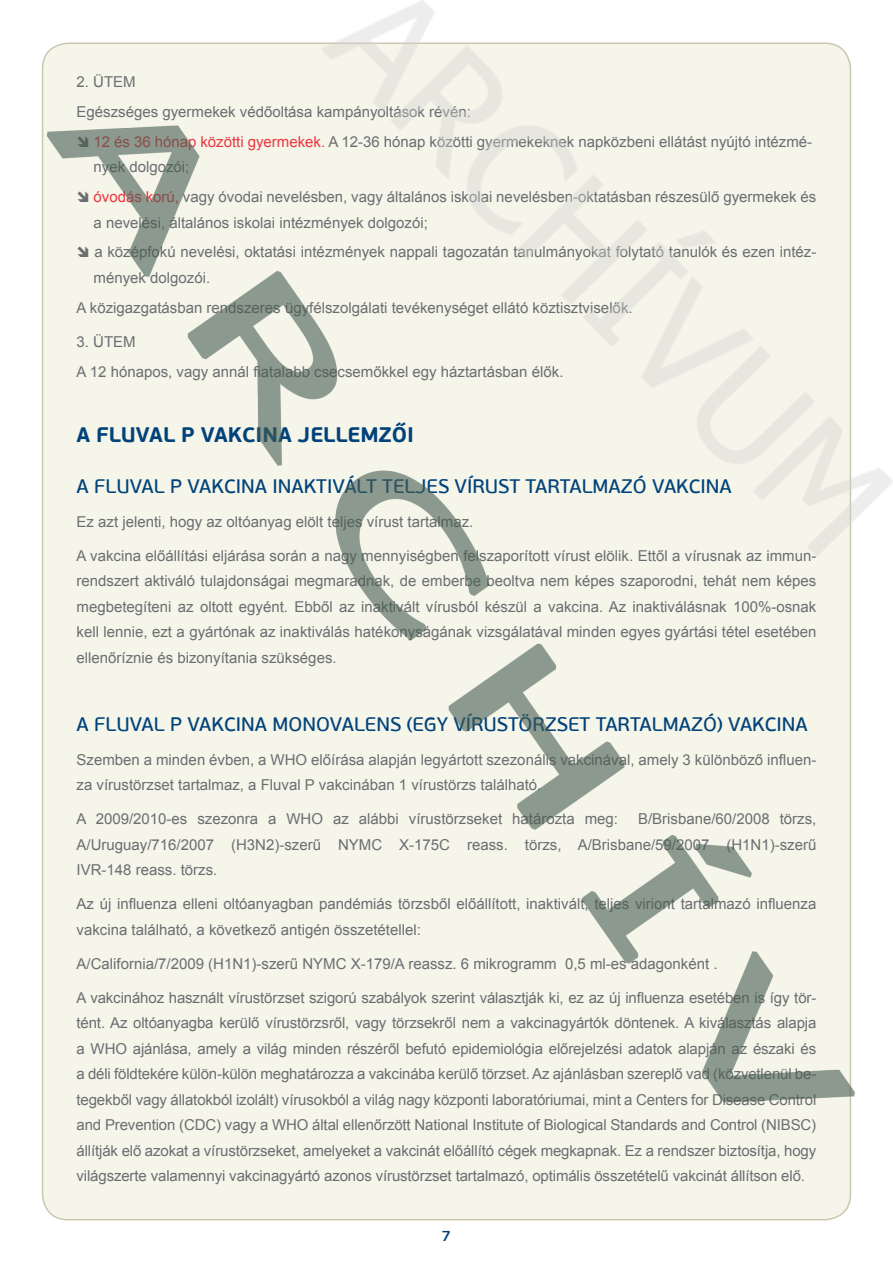
<style>
.page{position:relative;width:893px;height:1263px;background:#fff}
.page>*{position:absolute;margin:0;border:0;box-sizing:border-box;transform-origin:0 0}
.t1{font:700 21px "PF Beau Sans Pro";color:#004279}
.t2{font:19.5px "PF Beau Sans Pro Bbook";color:#004279}
.t3{font:15px/25.5px "Arial";color:#6c6d70}
.t4{font:600 15px "PF Beau Sans Pro";color:#004279}
.s1{color:#ee3640}
</style>
<div class="page">
<img style="left:41px;top:42px;width:814px;height:1179px">
<img style="left:321px;top:0;width:572px;height:556px">
<svg style="left:78px;top:136px;width:10px;height:11px"></svg>
<svg style="left:78px;top:191px;width:10px;height:11px"></svg>
<svg style="left:78px;top:247px;width:10px;height:10px"></svg>
<p class="t3" style="left:77px;top:70px;width:61px">2. ÜTEM</p>
<p class="t3" style="left:77px;top:99px;width:396px">Egészséges gyermekek védőoltása kampányoltások révén:</p>
<p class="t3" style="left:94px;top:129px;width:720px"><span class="s1">12 és 36 hónap közötti gyermekek.</span> A 12-36 hónap közötti gyermekeknek napközbeni ellátást nyújtó intézmé&shy;nyek dolgozói;</p>
<p class="t3" style="left:93px;top:184px;width:724px"><span class="s1">óvodás korú,</span> vagy óvodai nevelésben, vagy általános iskolai nevelésben-oktatásban részesülő gyermekek és a nevelési, általános iskolai intézmények dolgozói;</p>
<p class="t3" style="left:94px;top:240px;width:724px">a középfokú nevelési, oktatási intézmények nappali tagozatán tanulmányokat folytató tanulók és ezen intéz&shy;mények dolgozói.</p>
<p class="t3" style="left:77px;top:295px;width:558px">A közigazgatásban rendszeres ügyfélszolgálati tevékenységet ellátó köztisztviselők.</p>
<p class="t3" style="left:77px;top:329px;width:61px">3. ÜTEM</p>
<p class="t3" style="left:77px;top:359px;width:488px">A 12 hónapos, vagy annál fiatalabb csecsemőkkel egy háztartásban élők.</p>
<p class="t1" style="left:77px;top:421px;width:47px">A FLUV</p>
<p class="t1" style="left:149px;top:421px;width:266px">AL P VAKCINA JELLEMZŐI</p>
<p class="t2" style="left:77px;top:474px;width:657px">A FLUVAL P VAKCINA INAKTIVÁLT TELJES VÍRUST TARTALMAZÓ VAKCINA</p>
<p class="t3" style="left:77px;top:509px;width:398px">Ez azt jelenti, hogy az oltóanyag elölt teljes vírust tartalmaz.</p>
<p class="t3" style="left:77px;top:543px;width:741px;text-align:justify">A vakcina előállítási eljárása során a nagy mennyiségben felszaporított vírust elölik. Ettől a vírusnak az immun&shy;rendszert aktiváló tulajdonságai megmaradnak, de emberbe beoltva nem képes szaporodni, tehát nem képes megbetegíteni az oltott egyént. Ebből az inaktivált vírusból készül a vakcina. Az inaktiválásnak 100%-osnak kell lennie, ezt a gyártónak az inaktiválás hatékonyságának vizsgálatával minden egyes gyártási tétel esetében ellenőríznie és bizonyítania szükséges.</p>
<p class="t2" style="left:77px;top:712px;width:733px">A FLUVAL P VAKCINA MONOVALENS (EGY VÍRUSTÖRZSET TARTALMAZÓ) VAKCINA</p>
<p class="t3" style="left:77px;top:747px;width:741px">Szemben a minden évben, a WHO előírása alapján legyártott szezonális vakcinával, amely 3 különböző influen&shy;za vírustörzset tartalmaz, a Fluval P vakcinában 1 vírustörzs található.</p>
<p class="t3" style="left:77px;top:806px;width:543px">A 2009/2010-es szezonra a WHO az alábbi vírustörzseket határozta meg:</p>
<p class="t3" style="left:77px;top:806px;width:741px;text-align:justify;text-indent:561px">B/Brisbane/60/2008 törzs, A/Uruguay/716/2007 (H3N2)-szerű NYMC X-175C reass. törzs, A/Brisbane/59/2007 (H1N1)-szerű IVR-148 reass. törzs.</p>
<p class="t3" style="left:77px;top:891px;width:741px">Az új influenza elleni oltóanyagban pandémiás törzsből előállított, inaktivált, teljes viriont tartalmazó influenza vakcina található, a következő antigén összetétellel:</p>
<p class="t3" style="left:77px;top:951px;width:643px">A/California/7/2009 (H1N1)-szerű NYMC X-179/A reassz. 6 mikrogramm 0,5 ml-es adagonként .</p>
<p class="t3" style="left:77px;top:985px;width:741px;text-align:justify">A vakcinához használt vírustörzset szigorú szabályok szerint választják ki, ez az új influenza esetében is így tör&shy;tént. Az oltóanyagba kerülő vírustörzsről, vagy törzsekről nem a vakcinagyártók döntenek. A kiválasztás alapja a WHO ajánlása, amely a világ minden részéről befutó epidemiológia előrejelzési adatok alapján az északi és a déli földtekére külön-külön meghatározza a vakcinába kerülő törzset. Az ajánlásban szereplő vad (közvetlenül be&shy;tegekből vagy állatokból izolált) vírusokból a világ nagy központi laboratóriumai, mint a Centers for Disease Control and Prevention (CDC) vagy a WHO által ellenőrzött National Institute of Biological Standards and Control (NIBSC) állítják elő azokat a vírustörzseket, amelyeket a vakcinát előállító cégek megkapnak. Ez a rendszer biztosítja, hogy világszerte valamennyi vakcinagyártó azonos vírustörzset tartalmazó, optimális összetételű vakcinát állítson elő.</p>
<p class="t4" style="left:442px;top:1226px;width:11px">7</p>
</div>
